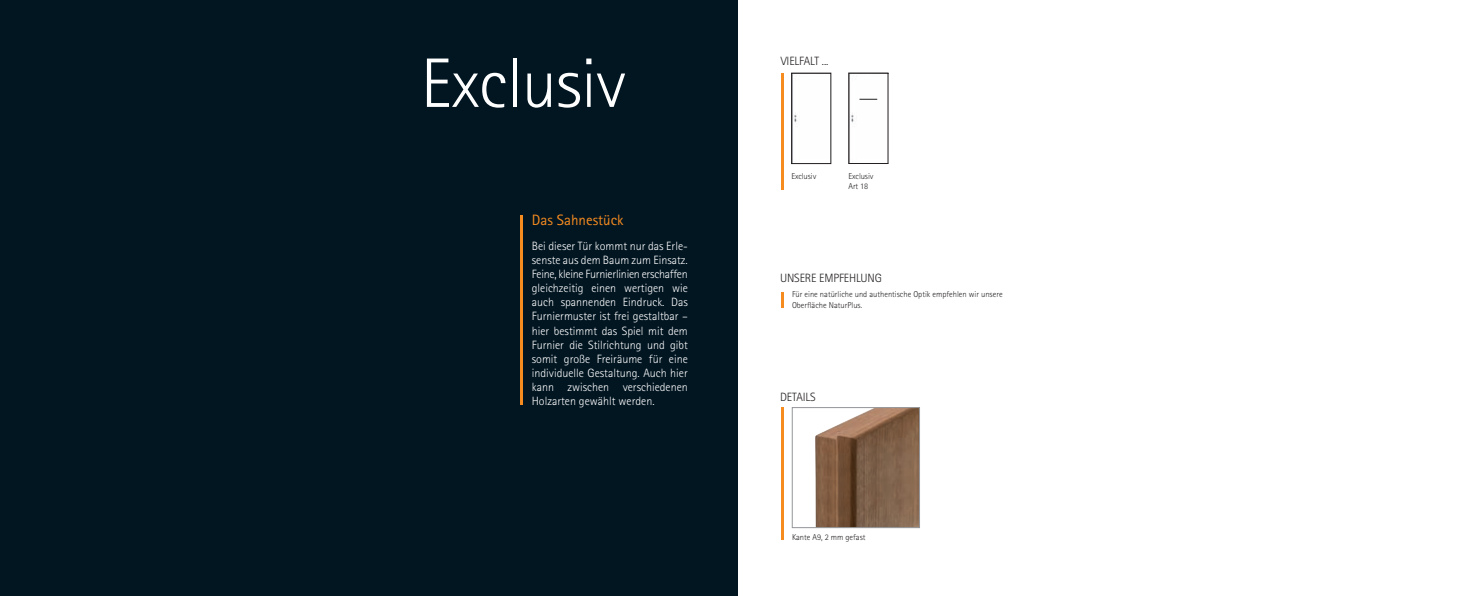
<style>
.page{position:relative;width:1475px;height:596px;background:#fff}
.page>*{position:absolute;margin:0;border:0;box-sizing:border-box;transform-origin:0 0}
.t1{font:300 70px "AT Rotis Sans Serif";letter-spacing:-.01em;color:#fff}
.t2{font:15px "AT Rotis Sans Serif";color:#f68b1f}
.t3{font:300 12px/14px "AT Rotis Sans Serif";color:#fff;text-align:justify}
.t4{font:300 12px "AT Rotis Sans Serif";letter-spacing:-.01em;color:#231f20}
.t5{font:300 8.5px/10.2px "AT Rotis Sans Serif";color:#231f20}
</style>
<div class="page">
<div style="left:377px;top:0;width:360px;height:595px;background:#021622"></div>
<hr style="left:520px;top:215px;width:3px;height:189px;background:#f68b1f">
<div style="left:0;top:0;width:398px;height:595px;background:#021622"></div>
<hr style="left:780px;top:291px;width:3px;height:16px;background:#f68b1f">
<hr style="left:780px;top:407px;width:3px;height:132px;background:#f68b1f">
<img style="left:815px;top:409px;width:102px;height:116px">
<div style="left:791px;top:407px;width:128px;height:120px;border:1px solid #939598"></div>
<hr style="left:780px;top:73px;width:3px;height:116px;background:#f68b1f">
<img style="left:794px;top:113px;width:3px;height:10px">
<div style="left:791px;top:73px;width:39px;height:91px;border:1px solid #231f20"></div>
<img style="left:851px;top:98px;width:27px;height:25px">
<div style="left:848px;top:73px;width:40px;height:90px;border:1px solid #231f20"></div>
<svg style="left:859px;top:99px;width:18px;height:1px"></svg>
<h1 class="t1" style="left:420px;top:43px;width:206px">Exclusiv</h1>
<p class="t2" style="left:531px;top:211px;width:93px">Das Sahnestück</p>
<p class="t3" style="left:531px;top:239px;width:157px">Bei dieser Tür kommt nur das Erle&shy;senste aus dem Baum zum Einsatz.<br>Feine, kleine Furnierlinien erschaffen gleichzeitig einen wertigen wie auch spannenden Eindruck. Das Furniermuster ist frei gestaltbar – hier bestimmt das Spiel mit dem Furnier die Stilrichtung und gibt somit große Freiräume für eine individuelle Gestaltung. Auch hier kann zwischen verschiedenen Holzarten gewählt werden.</p>
<p class="t4" style="left:780px;top:54px;width:49px">VIELFALT ...</p>
<p class="t5" style="left:791px;top:171px;width:26px">Exclusiv</p>
<p class="t5" style="left:848px;top:171px;width:26px">Exclusiv<br>Art 18</p>
<p class="t4" style="left:780px;top:271px;width:103px">UNSERE EMPFEHLUNG</p>
<p class="t5" style="left:792px;top:289px;width:212px">Für eine natürliche und authentische Optik empfehlen wir unsere<br>Oberfläche NaturPlus.</p>
<p class="t4" style="left:780px;top:389px;width:37px">DETAILS</p>
<p class="t5" style="left:791px;top:531px;width:75px">Kante A9, 2 mm gefast</p>
</div>
